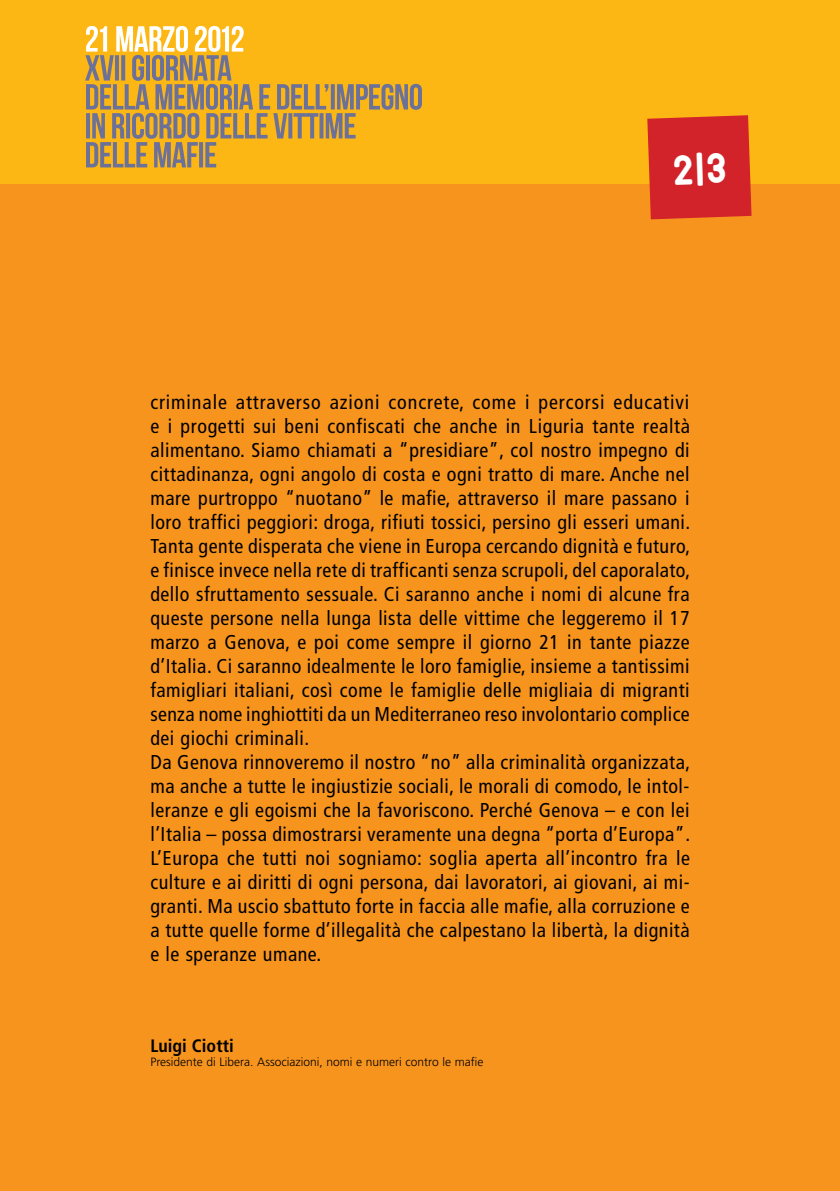
<style>
.page{position:relative;width:840px;height:1191px;background:#fff}
.page>*{position:absolute;margin:0;border:0;box-sizing:border-box;transform-origin:0 0}
.t1{font:condensed 20px/24px "Frutiger LT Std";letter-spacing:.025em;color:#000}
.t2{font:700 condensed 18px "Frutiger LT Std";color:#000}
.t3{font:300 12px "Frutiger LT Std";color:#000}
</style>
<div class="page">
<div style="left:0;top:0;width:839px;height:1191px;background:#f7941e"></div>
<div style="left:0;top:0;width:839px;height:184px;background:#fdb714"></div>
<svg style="left:85px;top:26px;width:337px;height:141px"></svg>
<svg style="left:647px;top:115px;width:104px;height:104px;background:#d42b28"></svg>
<p class="t1" style="left:150px;top:390px;width:541px">criminale attraverso azioni concrete, come i percorsi educativi e i progetti sui beni confiscati che anche in Liguria tante realtà alimentano. Siamo chiamati a “presidiare”, col nostro impegno di cittadinanza, ogni angolo di costa e ogni tratto di mare. Anche nel mare purtroppo “nuotano” le mafie, attraverso il mare passano i loro traffici peggiori: droga, rifiuti tossici, persino gli esseri umani.<br>Tanta gente disperata che viene in Europa cercando dignità e futuro, e finisce invece nella rete di trafficanti senza scrupoli, del caporalato, dello sfruttamento sessuale. Ci saranno anche i nomi di alcune fra queste persone nella lunga lista delle vittime che leggeremo il 17 marzo a Genova, e poi come sempre il giorno 21 in tante piazze d’Italia. Ci saranno idealmente le loro famiglie, insieme a tantissimi famigliari italiani, così come le famiglie delle migliaia di migranti senza nome inghiottiti da un Mediterraneo reso involontario complice dei giochi criminali.<br>Da Genova rinnoveremo il nostro “no” alla criminalità organizzata, ma anche a tutte le ingiustizie sociali, le morali di comodo, le intol&shy;leranze e gli egoismi che la favoriscono. Perché Genova – e con lei l’Italia – possa dimostrarsi veramente una degna “porta d’Europa”.<br>L’Europa che tutti noi sogniamo: soglia aperta all’incontro fra le culture e ai diritti di ogni persona, dai lavoratori, ai giovani, ai mi&shy;granti. Ma uscio sbattuto forte in faccia alle mafie, alla corruzione e a tutte quelle forme d’illegalità che calpestano la libertà, la dignità e le speranze umane.</p>
<p class="t2" style="left:150px;top:1035px;width:85px">Luigi Ciotti</p>
<p class="t3" style="left:150px;top:1055px;width:334px">Presidente di Libera. Associazioni, nomi e numeri contro le mafie</p>
</div>
